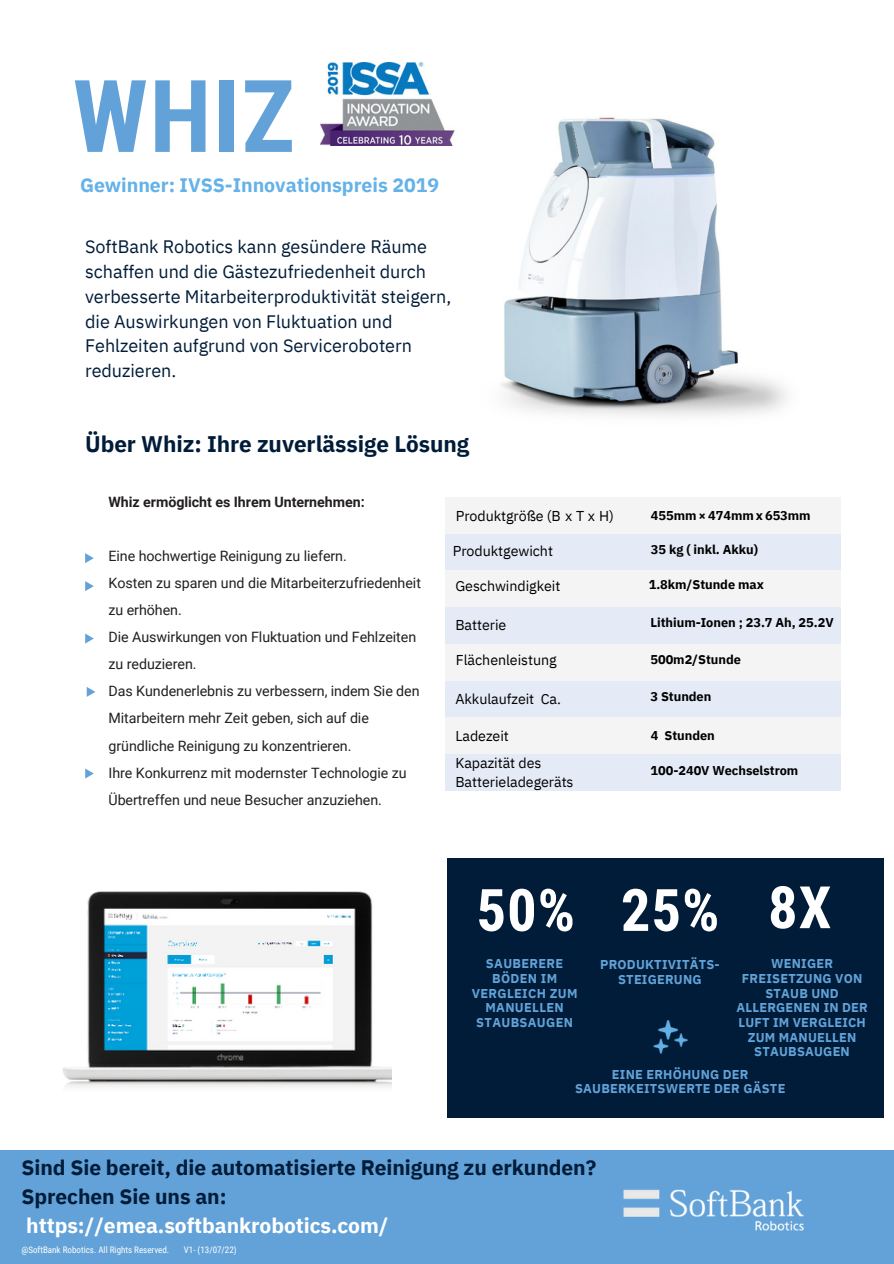
<style>
.page{position:relative;width:894px;height:1264px;background:#fff}
.page>*{position:absolute;margin:0;border:0;box-sizing:border-box;transform-origin:0 0}
.t1{font:700 100.65px "Roboto Condensed";color:#62a2d8}
.t2{font:700 58.5px "Roboto Condensed";color:#fff}
.t3{font:700 22.5px "IBM Plex Sans";letter-spacing:-.005em;color:#011c38}
.t4{font:700 21px "IBM Plex Sans";letter-spacing:-.005em;color:#011c38}
.t5{font:700 21px "IBM Plex Sans";letter-spacing:-.005em;color:#fff}
.t6{font:700 19.5px "IBM Plex Sans";letter-spacing:-.005em;color:#65b2e8}
.t7{font:18px/24.8px "IBM Plex Sans";letter-spacing:-.005em;color:#011c38}
.t8{font:14.25px/27px "Roboto";letter-spacing:-.005em;color:#231f20}
.t9{font:14.25px "IBM Plex Sans";letter-spacing:-.005em;color:#000}
.t10{font:700 14.25px "Roboto";letter-spacing:-.005em;color:#231f20}
.t11{font:700 12.75px/14.7px "IBM Plex Sans";letter-spacing:.015em;color:#62a2d8;text-align:center}
.t12{font:700 12.75px "IBM Plex Sans";letter-spacing:-.005em;color:#000}
.t13{font:9px "Roboto Condensed";color:#fff}
</style>
<div class="page">
<img style="left:501px;top:117px;width:286px;height:299px">
<img style="left:321px;top:62px;width:134px;height:84px">
<div style="left:0;top:1150px;width:893px;height:113px;background:#62a2d8"></div>
<img style="left:623px;top:1189px;width:181px;height:42px">
<svg style="left:85px;top:553px;width:9px;height:10px"></svg>
<svg style="left:85px;top:581px;width:9px;height:10px"></svg>
<svg style="left:85px;top:633px;width:9px;height:10px"></svg>
<svg style="left:87px;top:687px;width:8px;height:10px"></svg>
<svg style="left:85px;top:768px;width:9px;height:10px"></svg>
<div style="left:447px;top:858px;width:436px;height:259px;background:#011c38"></div>
<img style="left:63px;top:891px;width:328px;height:196px">
<img style="left:653px;top:1020px;width:35px;height:34px">
<div style="left:445px;top:497px;width:395px;height:37px;background:#f5f4f4"></div>
<div style="left:445px;top:534px;width:395px;height:36px;background:#e4ebf7"></div>
<div style="left:445px;top:570px;width:395px;height:37px;background:#f5f4f4"></div>
<div style="left:445px;top:607px;width:395px;height:37px;background:#e4ebf7"></div>
<div style="left:445px;top:644px;width:395px;height:36px;background:#f5f4f4"></div>
<div style="left:445px;top:680px;width:395px;height:37px;background:#e4ebf7"></div>
<div style="left:445px;top:717px;width:395px;height:37px;background:#f5f4f4"></div>
<div style="left:445px;top:754px;width:395px;height:36px;background:#e4ebf7"></div>
<p class="t1" style="left:73px;top:59px;width:224px">WHIZ</p>
<p class="t6" style="left:80px;top:172px;width:360px">Gewinner: IVSS-Innovationspreis 2019</p>
<p class="t7" style="left:85px;top:234px;width:367px">SoftBank Robotics kann gesündere Räume schaffen und die Gästezufriedenheit durch verbesserte Mitarbeiterproduktivität steigern, die Auswirkungen von Fluktuation und Fehlzeiten aufgrund von Servicerobotern reduzieren.</p>
<p class="t3" style="left:85px;top:428px;width:385px">Über Whiz: Ihre zuverlässige Lösung</p>
<p class="t10" style="left:108px;top:494px;width:257px">Whiz ermöglicht es Ihrem Unternehmen:</p>
<p class="t8" style="left:108px;top:543px;width:240px">Eine hochwertige Reinigung zu liefern.</p>
<p class="t8" style="left:108px;top:570px;width:314px">Kosten zu sparen und die Mitarbeiterzufriedenheit zu erhöhen.</p>
<p class="t8" style="left:108px;top:624px;width:309px">Die Auswirkungen von Fluktuation und Fehlzeiten zu reduzieren.</p>
<p class="t8" style="left:108px;top:678px;width:312px">Das Kundenerlebnis zu verbessern, indem Sie den<br>Mitarbeitern mehr Zeit geben, sich auf die gründliche Reinigung zu konzentrieren.</p>
<p class="t8" style="left:108px;top:759px;width:300px">Ihre Konkurrenz mit modernster Technologie zu<br>Übertreffen und neue Besucher anzuziehen.</p>
<p class="t9" style="left:455px;top:506px;width:159px">Produktgröße (B x T x H)</p>
<p class="t12" style="left:650px;top:506px;width:161px">455mm × 474mm x 653mm</p>
<p class="t9" style="left:452px;top:541px;width:102px">Produktgewicht</p>
<p class="t12" style="left:650px;top:541px;width:108px">35 kg ( inkl. Akku)</p>
<p class="t9" style="left:455px;top:576px;width:106px">Geschwindigkeit</p>
<p class="t12" style="left:648px;top:576px;width:116px">1.8km/Stunde max</p>
<p class="t9" style="left:455px;top:615px;width:52px">Batterie</p>
<p class="t12" style="left:650px;top:614px;width:185px">Lithium-Ionen ; 23.7 Ah, 25.2V</p>
<p class="t9" style="left:456px;top:650px;width:102px">Flächenleistung</p>
<p class="t12" style="left:650px;top:651px;width:92px">500m2/Stunde</p>
<p class="t9" style="left:455px;top:689px;width:107px">Akkulaufzeit Ca.</p>
<p class="t12" style="left:650px;top:688px;width:62px">3 Stunden</p>
<p class="t9" style="left:455px;top:726px;width:55px">Ladezeit</p>
<p class="t12" style="left:650px;top:727px;width:65px">4 Stunden</p>
<p class="t9" style="left:455px;top:753px;width:88px">Kapazität des</p>
<p class="t9" style="left:455px;top:772px;width:120px">Batterieladegeräts</p>
<p class="t12" style="left:650px;top:761px;width:149px">100-240V Wechselstrom</p>
<p class="t2" style="left:767px;top:873px;width:65px">8X</p>
<p class="t2" style="left:476px;top:876px;width:100px">50%</p>
<p class="t2" style="left:620px;top:876px;width:100px">25%</p>
<p class="t11" style="left:600px;top:956px;width:121px">PRODUKTIVITÄTS-<br>STEIGERUNG</p>
<p class="t11" style="left:471px;top:956px;width:107px">SAUBERERE<br>BÖDEN IM<br>VERGLEICH ZUM<br>MANUELLEN<br>STAUBSAUGEN</p>
<p class="t11" style="left:575px;top:1066px;width:212px">EINE ERHÖHUNG DER<br>SAUBERKEITSWERTE DER GÄSTE</p>
<p class="t11" style="left:736px;top:956px;width:133px">WENIGER<br>FREISETZUNG VON<br>STAUB UND<br>ALLERGENEN IN DER<br>LUFT IM VERGLEICH<br>ZUM MANUELLEN<br>STAUBSAUGEN</p>
<p class="t4" style="left:21px;top:1153px;width:576px">Sind Sie bereit, die automatisierte Reinigung zu erkunden?</p>
<p class="t4" style="left:21px;top:1182px;width:207px">Sprechen Sie uns an:</p>
<p class="t5" style="left:26px;top:1211px;width:363px">https://emea.softbankrobotics.com/</p>
<p class="t13" style="left:21px;top:1244px;width:149px">@SoftBank Robotics. All Rights Reserved.</p>
<p class="t13" style="left:184px;top:1244px;width:54px">V1- (13/07/22)</p>
</div>
